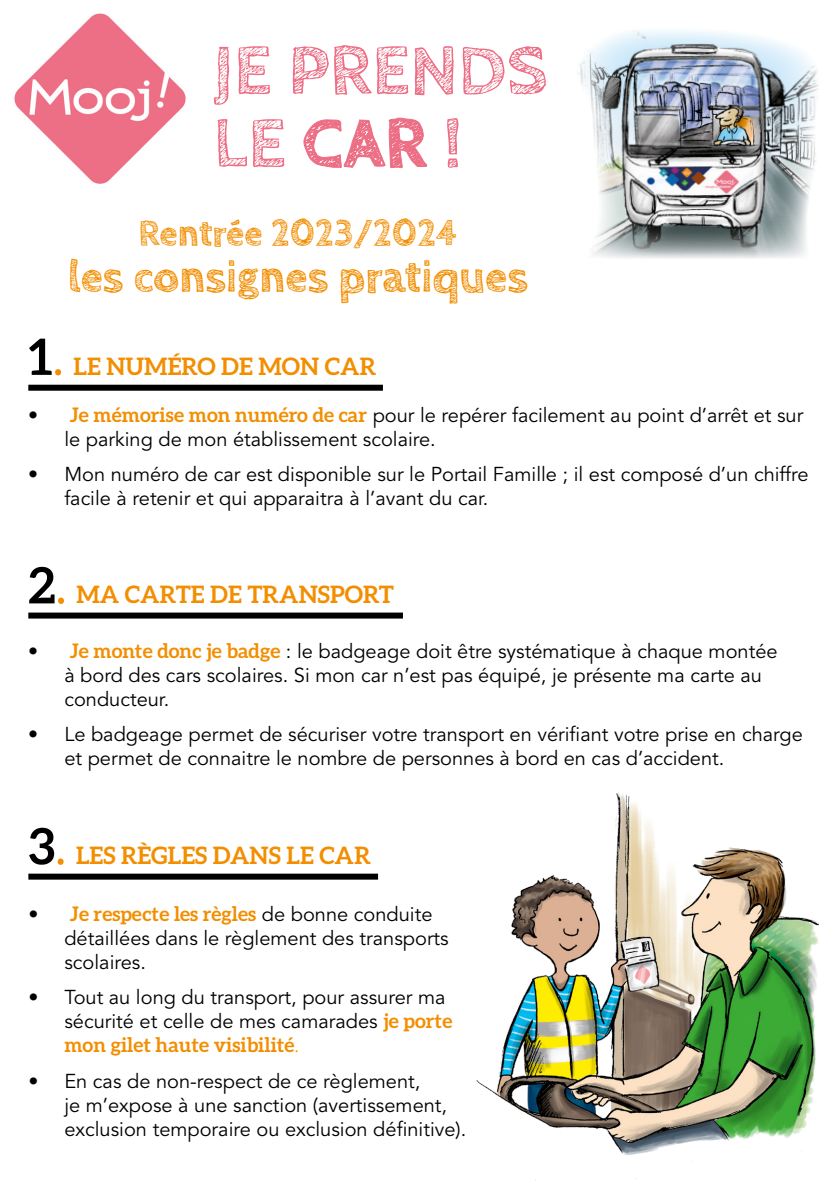
<style>
.page{position:relative;width:840px;height:1191px;background:#fff}
.page>*{position:absolute;margin:0;border:0;box-sizing:border-box;transform-origin:0 0}
.t1{font:700 72.8px/73px "Cabin Sketch";color:#ed6f86}
.t2{font:700 45px "Cabin Sketch";color:#f28e00}
.t3{font:700 36.8px "Cabin Sketch";color:#f28e00}
.t4{font:700 24px "Aleo";color:#f28e00}
.t5{font:20px/24px "Avenir LT Std";color:#000}
.t6{font:700 20px "Aleo";color:#f28e00}
.s1{font-size:50px;color:#000}
.s2{font-family:"Myriad Pro";font-weight:400;font-size:50px}
.s3{font-family:"Aleo";font-weight:700;color:#f28e00}
.s4{font-family:"Avenir LT Std";font-weight:400;color:#000}
.s5{font-weight:300}
</style>
<div class="page">
<img style="left:476px;top:792px;width:341px;height:389px">
<img style="left:14px;top:13px;width:172px;height:171px">
<img style="left:578px;top:30px;width:241px;height:229px">
<div style="left:28px;top:612px;width:375px;height:6px;background:#000"></div>
<div style="left:28px;top:873px;width:350px;height:6px;background:#000"></div>
<div style="left:28px;top:385px;width:355px;height:6px;background:#000"></div>
<h1 class="t1" style="left:213px;top:36px;width:335px">JE PRENDS<br>LE CAR !</h1>
<h3 class="t3" style="left:138px;top:212px;width:320px">Rentrée 2023/2024</h3>
<h2 class="t2" style="left:68px;top:251px;width:461px">les consignes pratiques</h2>
<p class="t4" style="left:28px;top:352px;width:349px"><span class="s1">1</span><span class="s2">.</span> LE NUMÉRO DE MON CAR</p>
<p class="t5" style="left:64px;top:403px;width:740px;text-indent:-36px">• <span class="s3">Je mémorise mon numéro de car</span> pour le repérer facilement au point d’arrêt et sur le parking de mon établissement scolaire.</p>
<p class="t5" style="left:64px;top:462px;width:745px;text-indent:-36px">• Mon numéro de car est disponible sur le Portail Famille ; il est composé d’un chiffre facile à retenir et qui apparaitra à l’avant du car.</p>
<p class="t4" style="left:28px;top:581px;width:367px"><span class="s1">2</span><span class="s2">.</span> MA CARTE DE TRANSPORT</p>
<p class="t5" style="left:64px;top:639px;width:714px;text-indent:-36px">• <span class="s3">Je monte donc je badge</span> : le badgeage doit être systématique à chaque montée à bord des cars scolaires. Si mon car n’est pas équipé, je présente ma carte au conducteur.</p>
<p class="t5" style="left:64px;top:722px;width:739px;text-indent:-36px">• Le badgeage permet de sécuriser votre transport en vérifiant votre prise en charge et permet de connaitre le nombre de personnes à bord en cas d’accident.</p>
<p class="t4" style="left:28px;top:841px;width:344px"><span class="s1">3</span><span class="s2">.</span> LES RÈGLES DANS LE CAR</p>
<p class="t6" style="left:28px;top:902px;width:405px"><span class="s4">•</span> Je respecte les règles <span class="s4">de bonne conduite</span></p>
<p class="t5" style="left:64px;top:926px;width:385px">détaillées dans le règlement des transports scolaires.</p>
<p class="t5" style="left:64px;top:986px;width:389px;text-indent:-36px">• Tout au long du transport, pour assurer ma sécurité et celle de mes camarades <span class="s3">je porte</span></p>
<p class="t6" style="left:64px;top:1033px;width:236px">mon gilet haute visibilité<span class="s5">.</span></p>
<p class="t5" style="left:64px;top:1069px;width:403px;text-indent:-36px">• En cas de non-respect de ce règlement,<br>je m’expose à une sanction (avertissement, exclusion temporaire ou exclusion définitive).</p>
</div>
